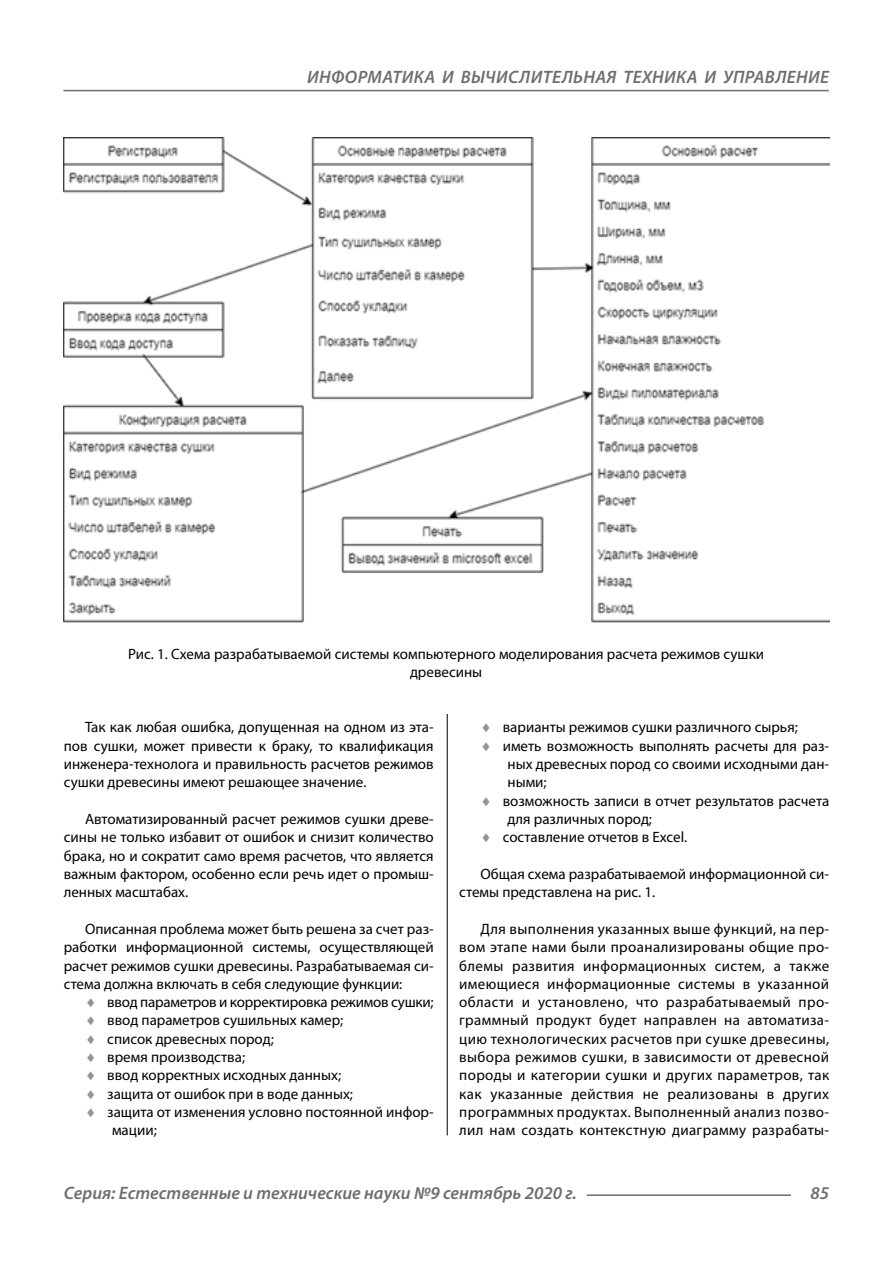
<style>
.page{position:relative;width:893px;height:1263px;background:#fff}
.page>*{position:absolute;margin:0;border:0;box-sizing:border-box;transform-origin:0 0}
.t1{font:italic 600 18px "Myriad Pro";color:#6e6e6e}
.Normal{font:15px/18.3px "Myriad Pro";color:#000;text-align:justify}
.podpis{font:15px/18.3px "Myriad Pro";color:#000;text-align:center}
.s1{color:#949494}
</style>
<div class="page">
<hr style="left:447px;top:128px;width:1px;height:1007px;background:#000">
<img style="left:64px;top:137px;width:765px;height:485px">
<hr style="left:587px;top:1194px;width:204px;height:2px;background:#6e6e6e">
<hr style="left:63px;top:90px;width:766px;height:1px;background:#6e6e6e">
<p class="t1" style="left:307px;top:66px;width:25px">Информатика</p>
<p class="t1" style="left:442px;top:66px;width:55px">и вычислител</p>
<p class="t1" style="left:573px;top:66px;width:23px">ьная</p>
<p class="t1" style="left:623px;top:66px;width:12px">техника</p>
<p class="t1" style="left:705px;top:66px;width:31px">и управление</p>
<p class="podpis" style="left:128px;top:644px;width:638px">Рис. 1. Схема разрабатываемой системы компьютерного моделирования расчета режимов сушки древесины</p>
<p class="Normal" style="left:64px;top:718px;width:371px;text-indent:21px">Так как любая ошибка, допущенная на одном из эта&shy;пов сушки, может привести к браку, то квалификация инженера-технолога и правильность расчетов режимов сушки древесины имеют решающее значение.</p>
<p class="Normal" style="left:64px;top:809px;width:371px;text-indent:21px">Автоматизированный расчет режимов сушки древе&shy;сины не только избавит от ошибок и снизит количество брака, но и сократит само время расчетов, что является важным фактором, особенно если речь идет о промыш&shy;ленных масштабах.</p>
<p class="Normal" style="left:64px;top:919px;width:371px;text-indent:21px">Описанная проблема может быть решена за счет раз&shy;работки информационной системы, осуществляющей расчет режимов сушки древесины. Разрабатываемая си&shy;стема должна включать в себя следующие функции:</p>
<p class="Normal" style="left:85px;top:993px;width:350px"><span class="s1">♦</span> ввод параметров и корректировка режимов сушки;</p>
<p class="Normal" style="left:85px;top:1011px;width:260px"><span class="s1">♦</span> ввод параметров сушильных камер;</p>
<p class="Normal" style="left:85px;top:1029px;width:190px"><span class="s1">♦</span> список древесных пород;</p>
<p class="Normal" style="left:85px;top:1048px;width:162px"><span class="s1">♦</span> время производства;</p>
<p class="Normal" style="left:85px;top:1066px;width:258px"><span class="s1">♦</span> ввод корректных исходных данных;</p>
<p class="Normal" style="left:85px;top:1084px;width:270px"><span class="s1">♦</span> защита от ошибок при в воде данных;</p>
<p class="Normal" style="left:112px;top:1103px;width:323px;text-indent:-27px"><span class="s1">♦</span> защита от изменения условно постоянной инфор&shy;мации;</p>
<p class="Normal" style="left:480px;top:718px;width:319px"><span class="s1">♦</span> варианты режимов сушки различного сырья;</p>
<p class="Normal" style="left:507px;top:736px;width:323px;text-indent:-27px"><span class="s1">♦</span> иметь возможность выполнять расчеты для раз&shy;ных древесных пород со своими исходными дан&shy;ными;</p>
<p class="Normal" style="left:507px;top:791px;width:323px;text-indent:-27px"><span class="s1">♦</span> возможность записи в отчет результатов расчета для различных пород;</p>
<p class="Normal" style="left:480px;top:828px;width:208px"><span class="s1">♦</span> составление отчетов в Excel.</p>
<p class="Normal" style="left:459px;top:864px;width:371px;text-indent:21px">Общая схема разрабатываемой информационной си&shy;стемы представлена на рис. 1.</p>
<p class="Normal" style="left:459px;top:919px;width:371px;text-indent:21px">Для выполнения указанных выше функций, на пер&shy;вом этапе нами были проанализированы общие про&shy;блемы развития информационных систем, а также имеющиеся информационные системы в указанной области и установлено, что разрабатываемый про&shy;граммный продукт будет направлен на автоматиза&shy;цию технологических расчетов при сушке древесины, выбора режимов сушки, в зависимости от древесной породы и категории сушки и других параметров, так как указанные действия не реализованы в других программных продуктах. Выполненный анализ позво&shy;лил нам создать контекстную диаграмму разрабаты-</p>
<p class="t1" style="left:64px;top:1182px;width:514px">Серия: Естественные и технические науки №9 сентябрь 2020 г.</p>
<p class="t1" style="left:810px;top:1182px;width:20px">85</p>
</div>
